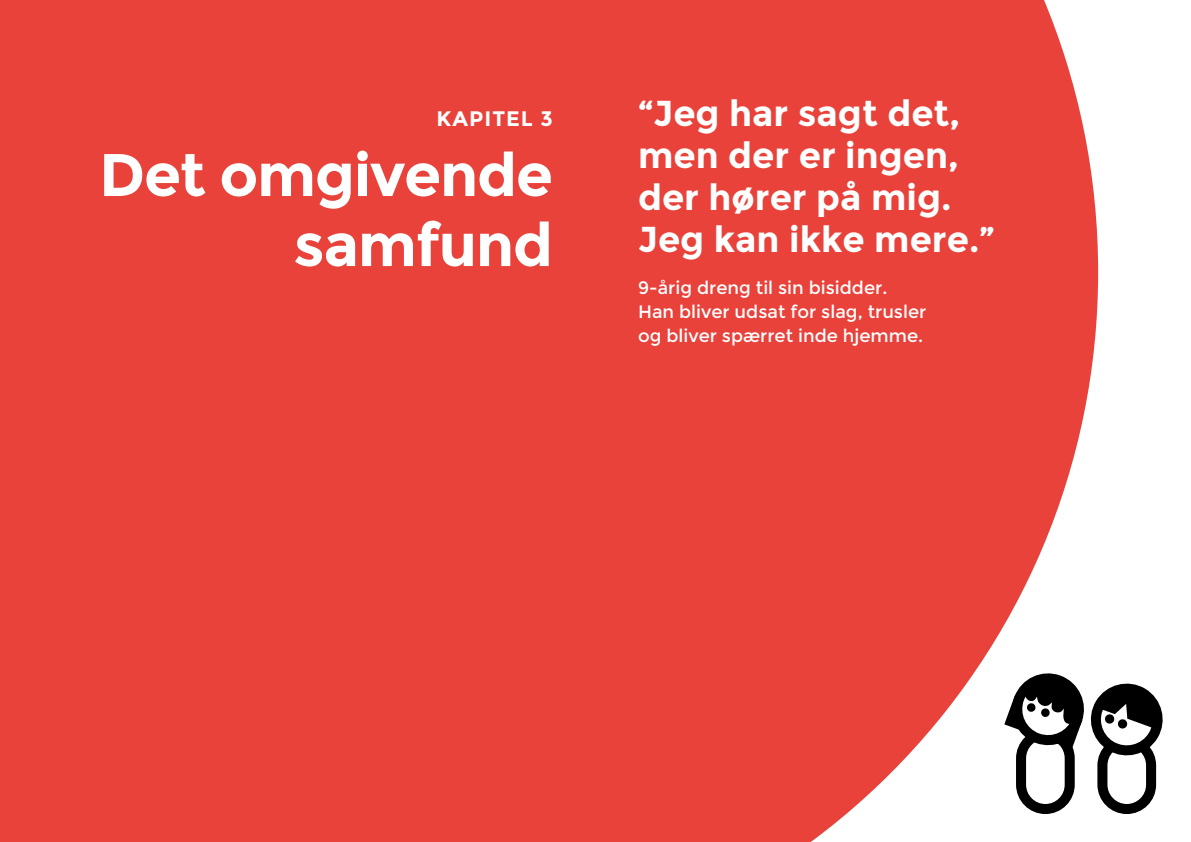
<style>
.page{position:relative;width:1191px;height:842px;background:#fff}
.page>*{position:absolute;margin:0;border:0;box-sizing:border-box;transform-origin:0 0}
.t1{font:700 60px/70px "Montserrat";letter-spacing:-.02em;color:#fff;text-align:right}
.t2{font:700 36px/42px "Montserrat";color:#fff}
.t3{font:700 21px "Montserrat";letter-spacing:.05em;color:#fff}
.t4{font:18px/24px "Montserrat";color:#fff}
</style>
<div class="page">
<div style="left:0;top:0;width:1098px;height:842px;background:#e8423b"></div>
<svg style="left:1004px;top:662px;width:159px;height:152px"></svg>
<p class="t3" style="left:436px;top:109px;width:118px">KAPITEL 3</p>
<h1 class="t1" style="left:99px;top:143px;width:455px">Det omgivende samfund</h1>
<h2 class="t2" style="left:638px;top:94px;width:358px">“Jeg har sagt det, men der er ingen, der hører på mig.<br>Jeg kan ikke mere.”</h2>
<p class="t4" style="left:638px;top:276px;width:290px">9-årig dreng til sin bisidder.<br>Han bliver udsat for slag, trusler og bliver spærret inde hjemme.</p>
</div>
